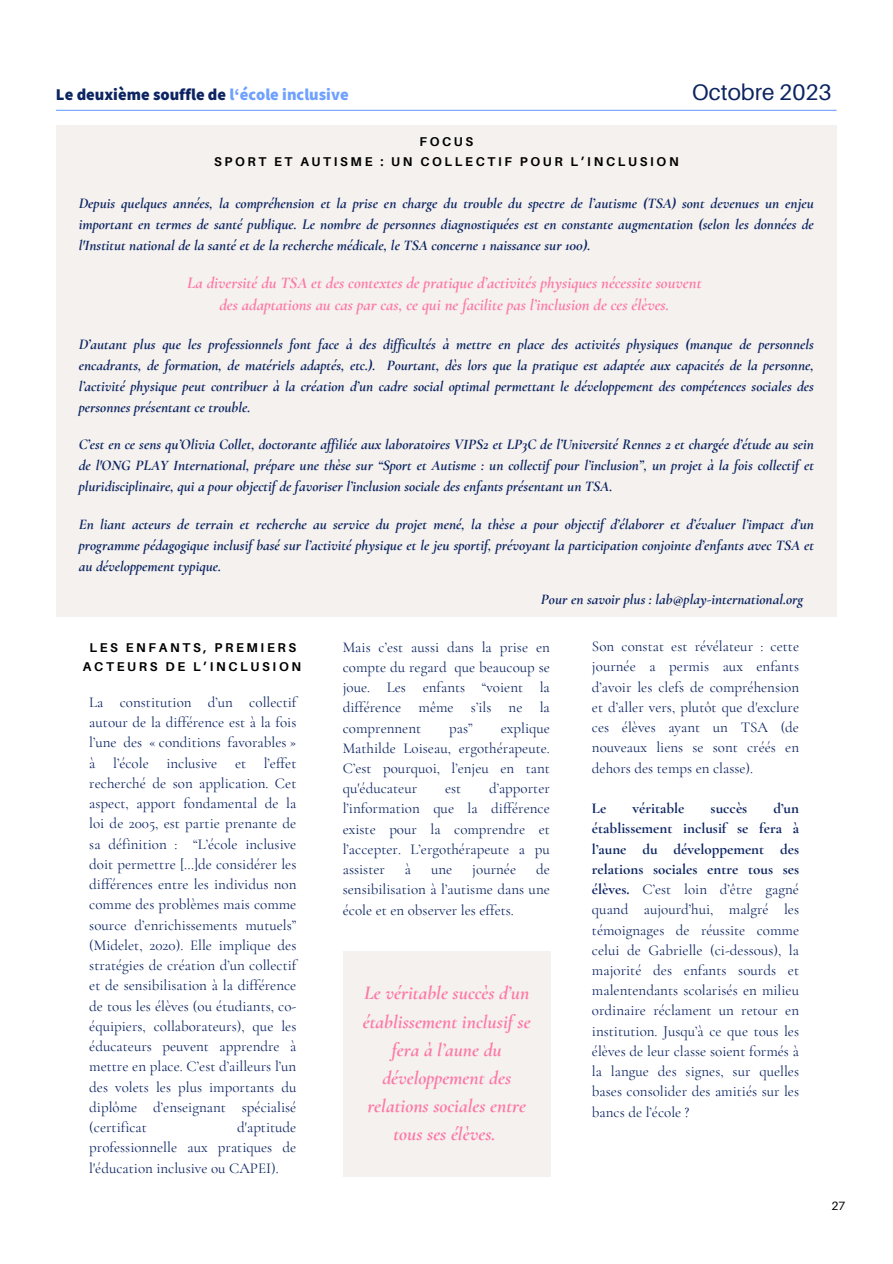
<style>
.page{position:relative;width:893px;height:1264px;background:#fff}
.page>*{position:absolute;margin:0;border:0;box-sizing:border-box;transform-origin:0 0}
.t1{font:22.5px "Aileron";color:#0c2461}
.t2{font:italic 700 19.5px/28px "Cormorant Garamond";color:#fd79a8;text-align:center}
.t3{font:italic 700 16.5px "Cormorant Garamond";color:#fd79a8}
.t4{font:900 16.5px "Source Sans Pro";color:#0c2461}
.t5{font:15px/20.2px "Cormorant Garamond";color:#0c2461;text-align:justify}
.t6{font:italic 700 15px/21px "Cormorant Garamond";color:#0c2461;text-align:justify}
.t7{font:700 15px "Cormorant Garamond";color:#0c2461}
.t8{font:700 12.75px/19px "Aileron";letter-spacing:.21em;color:#000;text-align:center}
.t9{font:12px "Aileron";color:#000}
.s1{color:#70a1ff}
.s2{font-weight:700}
</style>
<div class="page">
<hr style="left:56px;top:110px;width:780px;height:1px;background:#70a1ff">
<div style="left:56px;top:126px;width:780px;height:491px;background:#f4f1ee"></div>
<div style="left:343px;top:950px;width:207px;height:226px;background:#f4f1ee"></div>
<p class="t4" style="left:56px;top:84px;width:294px">Le deuxième souffle de <span class="s1">l‘école inclusive</span></p>
<p class="t1" style="left:692px;top:78px;width:141px">Octobre 2023</p>
<p class="t8" style="left:419px;top:132px;width:55px">FOCUS</p>
<p class="t8" style="left:214px;top:151px;width:466px">SPORT ET AUTISME : UN COLLECTIF POUR L’INCLUSION</p>
<p class="t6" style="left:79px;top:192px;width:736px">Depuis quelques années, la compréhension et la prise en charge du trouble du spectre de l’autisme (TSA) sont devenues un enjeu important en termes de santé publique. Le nombre de personnes diagnostiquées est en constante augmentation (selon les données de l'Institut national de la santé et de la recherche médicale, le TSA concerne 1 naissance sur 100).</p>
<p class="t3" style="left:187px;top:273px;width:516px">La diversité du TSA et des contextes de pratique d’activités physiques nécessite souvent</p>
<p class="t3" style="left:219px;top:295px;width:451px">des adaptations au cas par cas, ce qui ne facilite pas l’inclusion de ces élèves.</p>
<p class="t6" style="left:79px;top:333px;width:736px">D’autant plus que les professionnels font face à des dif icultés à mettre en place des activités physiques (manque de personnels encadrants, de formation, de matériels adaptés, etc.). Pourtant, dès lors que la pratique est adaptée aux capacités de la personne, l’activité physique peut contribuer à la création d’un cadre social optimal permettant le développement des compétences sociales des personnes présentant ce trouble.</p>
<p class="t6" style="left:79px;top:434px;width:736px">C’est en ce sens qu’Olivia Collet, doctorante af iliée aux laboratoires VIPS2 et LP3C de l’Université Rennes 2 et chargée d’étude au sein de l'ONG PLAY International, prépare une thèse sur “Sport et Autisme : un collectif pour l’inclusion”, un projet à la fois collectif et pluridisciplinaire, qui a pour objectif de favoriser l’inclusion sociale des enfants présentant un TSA.</p>
<p class="t6" style="left:79px;top:513px;width:736px">En liant acteurs de terrain et recherche au service du projet mené, la thèse a pour objectif d’élaborer et d’évaluer l’impact d’un programme pédagogique inclusif basé sur l’activité physique et le jeu sportif, prévoyant la participation conjointe d’enfants avec TSA et au développement typique.</p>
<p class="t6" style="left:541px;top:588px;width:264px">Pour en savoir plus : lab@play-international.org</p>
<p class="t8" style="left:83px;top:637px;width:220px">LES ENFANTS, PREMIERS<br>ACTEURS DE L’INCLUSION</p>
<p class="t5" style="left:89px;top:692px;width:209px">La constitution d’un collectif autour de la différence est à la fois l’une des « conditions favorables » à l’école inclusive et l’effet recherché de son application. Cet aspect, apport fondamental de la loi de 2005, est partie prenante de sa définition : “L’école inclusive doit permettre […]de considérer les différences entre les individus non comme des problèmes mais comme source d’enrichissements mutuels” (Midelet, 2020). Elle implique des stratégies de création d’un collectif et de sensibilisation à la différence de tous les élèves (ou étudiants, co&shy;équipiers, collaborateurs), que les éducateurs peuvent apprendre à mettre en place. C’est d’ailleurs l’un des volets les plus importants du diplôme d’enseignant spécialisé (certificat</p>
<p class="t5" style="left:592px;top:636px;width:209px">Son constat est révélateur : cette journée a permis aux enfants d’avoir les clefs de compréhension et d’aller vers, plutôt que d'exclure ces élèves ayant un TSA (de nouveaux liens se sont créés en dehors des temps en classe).</p>
<p class="t7" style="left:592px;top:799px;width:16px">Le</p>
<p class="t7" style="left:632px;top:799px;width:53px">véritable</p>
<p class="t7" style="left:710px;top:799px;width:38px">succès</p>
<p class="t5" style="left:343px;top:636px;width:209px">Mais c’est aussi dans la prise en compte du regard que beaucoup se joue. Les enfants “voient la différence même s’ils ne la comprennent</p>
<p class="t5" style="left:343px;top:717px;width:209px;text-indent:158px">explique Mathilde Loiseau, ergothérapeute.<br>C’est pourquoi, l’enjeu en tant qu'éducateur</p>
<p class="t5" style="left:449px;top:717px;width:25px">pas”</p>
<p class="t5" style="left:343px;top:778px;width:209px;text-indent:146px">d’apporter l’information que la différence existe pour la comprendre et l’accepter. L’ergothérapeute a pu assister</p>
<p class="t5" style="left:445px;top:778px;width:18px">est</p>
<p class="t5" style="left:592px;top:798px;width:209px;text-indent:181px"><span class="s2">d’un établissement inclusif se fera à l’aune du développement des relations sociales entre tous ses élèves.</span> C’est loin d’être gagné quand aujourd’hui, malgré les témoignages de réussite comme celui de Gabrielle (ci-dessous), la majorité des enfants sourds et malentendants scolarisés en milieu ordinaire réclament un retour en institution. Jusqu’à ce que tous les élèves de leur classe soient formés à la langue des signes, sur quelles bases consolider des amitiés sur les bancs de l’école ?</p>
<p class="t5" style="left:405px;top:859px;width:8px">à</p>
<p class="t5" style="left:431px;top:859px;width:23px">une</p>
<p class="t5" style="left:472px;top:859px;width:45px">journée</p>
<p class="t5" style="left:343px;top:859px;width:209px;text-indent:193px">de sensibilisation à l’autisme dans une école et en observer les effets.</p>
<p class="t2" style="left:363px;top:979px;width:169px">Le véritable succès d’un établissement inclusif se fera à l’aune du développement des relations sociales entre tous ses élèves.</p>
<p class="t5" style="left:89px;top:1117px;width:209px;text-indent:148px">d'aptitude professionnelle aux pratiques de l'éducation inclusive ou CAPEI).</p>
<p class="t9" style="left:831px;top:1197px;width:15px">27</p>
</div>
